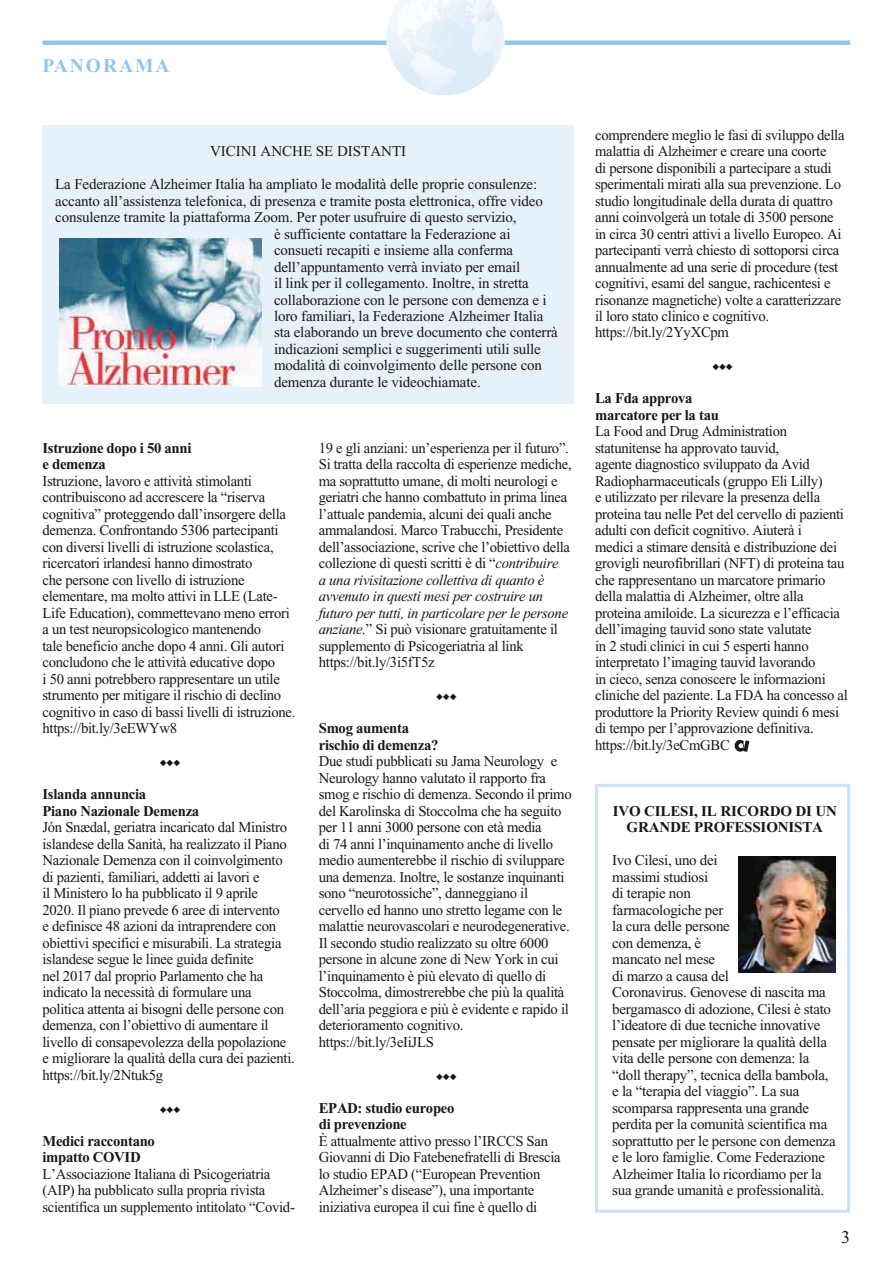
<style>
.page{position:relative;width:893px;height:1263px;background:#fff}
.page>*{position:absolute;margin:0;border:0;box-sizing:border-box;transform-origin:0 0}
.t1{font:700 19.5px "Times New Roman";letter-spacing:.1em;color:#91c6e7}
.t2{font:18px "Times New Roman";color:#19171b}
.t3{font:15px/16.5px "Times New Roman";letter-spacing:-.02em;color:#19171b}
.t4{font:700 15px/16.5px "Times New Roman";letter-spacing:-.02em;color:#19171b}
.t5{font:15px "Times New Roman";color:#19171b}
.t6{font:9px "Zapf Dingbats";color:#161619}
.s1{font-style:italic}
</style>
<div class="page">
<hr style="left:43px;top:41px;width:807px;height:4px;background:#91c6e7">
<div style="left:43px;top:125px;width:531px;height:278px;background:#e7f1fa"></div>
<img style="left:386px;top:0;width:119px;height:95px">
<img style="left:735px;top:739px;width:14px;height:12px">
<div style="left:595px;top:784px;width:255px;height:429px;border:3px solid #cce2f3"></div>
<img style="left:739px;top:857px;width:96px;height:116px">
<img style="left:60px;top:239px;width:201px;height:148px">
<h1 class="t1" style="left:43px;top:59px;width:129px">PANORAMA</h1>
<p class="t5" style="left:210px;top:146px;width:198px">VICINI ANCHE SE DISTANTI</p>
<p class="t3" style="left:55px;top:177px;width:483px">La Federazione Alzheimer Italia ha ampliato le modalità delle proprie consulenze:</p>
<p class="t3" style="left:55px;top:194px;width:489px">accanto all’assistenza telefonica, di presenza e tramite posta elettronica, offre video</p>
<p class="t3" style="left:55px;top:210px;width:463px">consulenze tramite la piattaforma Zoom. Per poter usufruire di questo servizio,</p>
<p class="t3" style="left:274px;top:227px;width:238px">è sufficiente contattare la Federazione ai</p>
<p class="t3" style="left:274px;top:243px;width:241px">consueti recapiti e insieme alla conferma</p>
<p class="t3" style="left:274px;top:260px;width:248px">dell’appuntamento verrà inviato per email</p>
<p class="t3" style="left:274px;top:276px;width:256px">il link per il collegamento. Inoltre, in stretta</p>
<p class="t3" style="left:274px;top:293px;width:274px">collaborazione con le persone con demenza e i</p>
<p class="t3" style="left:274px;top:309px;width:271px">loro familiari, la Federazione Alzheimer Italia</p>
<p class="t3" style="left:274px;top:326px;width:285px">sta elaborando un breve documento che conterrà</p>
<p class="t3" style="left:274px;top:342px;width:268px">indicazioni semplici e suggerimenti utili sulle</p>
<p class="t3" style="left:274px;top:359px;width:269px">modalità di coinvolgimento delle persone con</p>
<p class="t3" style="left:274px;top:375px;width:208px">demenza durante le videochiamate.</p>
<p class="t4" style="left:43px;top:441px;width:150px">Istruzione dopo i 50 anni e demenza</p>
<p class="t3" style="left:43px;top:474px;width:254px">Istruzione, lavoro e attività stimolanti contribuiscono ad accrescere la “riserva cognitiva” proteggendo dall’insorgere della demenza. Confrontando 5306 partecipanti con diversi livelli di istruzione scolastica, ricercatori irlandesi hanno dimostrato<br>che persone con livello di istruzione elementare, ma molto attivi in LLE (Late-Life Education), commettevano meno errori a un test neuropsicologico mantenendo<br>tale beneficio anche dopo 4 anni. Gli autori concludono che le attività educative dopo<br>i 50 anni potrebbero rappresentare un utile strumento per mitigare il rischio di declino cognitivo in caso di bassi livelli di istruzione. https://bit.ly/3eEWYw8</p>
<p class="t6" style="left:160px;top:759px;width:22px">◆◆◆</p>
<p class="t4" style="left:43px;top:788px;width:158px">Islanda annuncia<br>Piano Nazionale Demenza</p>
<p class="t3" style="left:43px;top:820px;width:254px">Jón Snædal, geriatra incaricato dal Ministro islandese della Sanità, ha realizzato il Piano Nazionale Demenza con il coinvolgimento di pazienti, familiari, addetti ai lavori e<br>il Ministero lo ha pubblicato il 9 aprile<br>2020. Il piano prevede 6 aree di intervento<br>e definisce 48 azioni da intraprendere con obiettivi specifici e misurabili. La strategia islandese segue le linee guida definite<br>nel 2017 dal proprio Parlamento che ha indicato la necessità di formulare una politica attenta ai bisogni delle persone con demenza, con l’obiettivo di aumentare il livello di consapevolezza della popolazione e migliorare la qualità della cura dei pazienti. https://bit.ly/2Ntuk5g</p>
<p class="t6" style="left:160px;top:1105px;width:22px">◆◆◆</p>
<p class="t4" style="left:43px;top:1134px;width:114px">Medici raccontano impatto COVID</p>
<p class="t3" style="left:43px;top:1167px;width:254px">L’Associazione Italiana di Psicogeriatria (AIP) ha pubblicato sulla propria rivista scientifica un supplemento intitolato “Covid-</p>
<p class="t3" style="left:319px;top:441px;width:254px">19 e gli anziani: un’esperienza per il futuro”.<br>Si tratta della raccolta di esperienze mediche, ma soprattutto umane, di molti neurologi e geriatri che hanno combattuto in prima linea l’attuale pandemia, alcuni dei quali anche ammalandosi. Marco Trabucchi, Presidente dell’associazione, scrive che l’obiettivo della collezione di questi scritti è di “<span class="s1">contribuire<br>a una rivisitazione collettiva di quanto è avvenuto in questi mesi per costruire un futuro per tutti, in particolare per le persone anziane.</span>” Si può visionare gratuitamente il supplemento di Psicogeriatria al link https://bit.ly/3i5fT5z</p>
<p class="t6" style="left:436px;top:693px;width:22px">◆◆◆</p>
<p class="t4" style="left:319px;top:722px;width:121px">Smog aumenta rischio di demenza?</p>
<p class="t3" style="left:319px;top:754px;width:254px">Due studi pubblicati su Jama Neurology e Neurology hanno valutato il rapporto fra smog e rischio di demenza. Secondo il primo del Karolinska di Stoccolma che ha seguito per 11 anni 3000 persone con età media<br>di 74 anni l’inquinamento anche di livello medio aumenterebbe il rischio di sviluppare una demenza. Inoltre, le sostanze inquinanti sono “neurotossiche”, danneggiano il cervello ed hanno uno stretto legame con le malattie neurovascolari e neurodegenerative.<br>Il secondo studio realizzato su oltre 6000 persone in alcune zone di New York in cui l’inquinamento è più elevato di quello di Stoccolma, dimostrerebbe che più la qualità dell’aria peggiora e più è evidente e rapido il deterioramento cognitivo. https://bit.ly/3eIiJLS</p>
<p class="t6" style="left:436px;top:1072px;width:22px">◆◆◆</p>
<p class="t4" style="left:319px;top:1101px;width:137px">EPAD: studio europeo di prevenzione</p>
<p class="t3" style="left:319px;top:1134px;width:243px">È attualmente attivo presso l’IRCCS San Giovanni di Dio Fatebenefratelli di Brescia lo studio EPAD (“European Prevention Alzheimer’s disease”), una importante iniziativa europea il cui fine è quello di</p>
<p class="t3" style="left:595px;top:128px;width:251px">comprendere meglio le fasi di sviluppo della malattia di Alzheimer e creare una coorte<br>di persone disponibili a partecipare a studi sperimentali mirati alla sua prevenzione. Lo studio longitudinale della durata di quattro anni coinvolgerà un totale di 3500 persone in circa 30 centri attivi a livello Europeo. Ai partecipanti verrà chiesto di sottoporsi circa annualmente ad una serie di procedure (test cognitivi, esami del sangue, rachicentesi e risonanze magnetiche) volte a caratterizzare il loro stato clinico e cognitivo. https://bit.ly/2YyXCpm</p>
<p class="t6" style="left:712px;top:363px;width:22px">◆◆◆</p>
<p class="t4" style="left:595px;top:392px;width:125px">La Fda approva marcatore per la tau</p>
<p class="t3" style="left:595px;top:425px;width:254px">La Food and Drug Administration statunitense ha approvato tauvid,<br>agente diagnostico sviluppato da Avid Radiopharmaceuticals (gruppo Eli Lilly)<br>e utilizzato per rilevare la presenza della proteina tau nelle Pet del cervello di pazienti adulti con deficit cognitivo. Aiuterà i<br>medici a stimare densità e distribuzione dei grovigli neurofibrillari (NFT) di proteina tau che rappresentano un marcatore primario della malattia di Alzheimer, oltre alla proteina amiloide. La sicurezza e l’efficacia dell’imaging tauvid sono state valutate<br>in 2 studi clinici in cui 5 esperti hanno interpretato l’imaging tauvid lavorando<br>in cieco, senza conoscere le informazioni cliniche del paziente. La FDA ha concesso al produttore la Priority Review quindi 6 mesi di tempo per l’approvazione definitiva. https://bit.ly/3eCmGBC</p>
<p class="t4" style="left:613px;top:804px;width:226px;text-align:center">IVO CILESI, IL RICORDO DI UN<br>GRANDE PROFESSIONISTA</p>
<p class="t3" style="left:612px;top:853px;width:225px">Ivo Cilesi, uno dei<br>massimi studiosi<br>di terapie non<br>farmacologiche per<br>la cura delle persone<br>con demenza, è<br>mancato nel mese<br>di marzo a causa del<br>Coronavirus. Genovese di nascita ma bergamasco di adozione, Cilesi è stato l’ideatore di due tecniche innovative pensate per migliorare la qualità della vita delle persone con demenza: la “doll therapy”, tecnica della bambola, e la “terapia del viaggio”. La sua scomparsa rappresenta una grande perdita per la comunità scientifica ma soprattutto per le persone con demenza e le loro famiglie. Come Federazione<br>Alzheimer Italia lo ricordiamo per la sua grande umanità e professionalità.</p>
<p class="t2" style="left:841px;top:1230px;width:10px">3</p>
</div>
